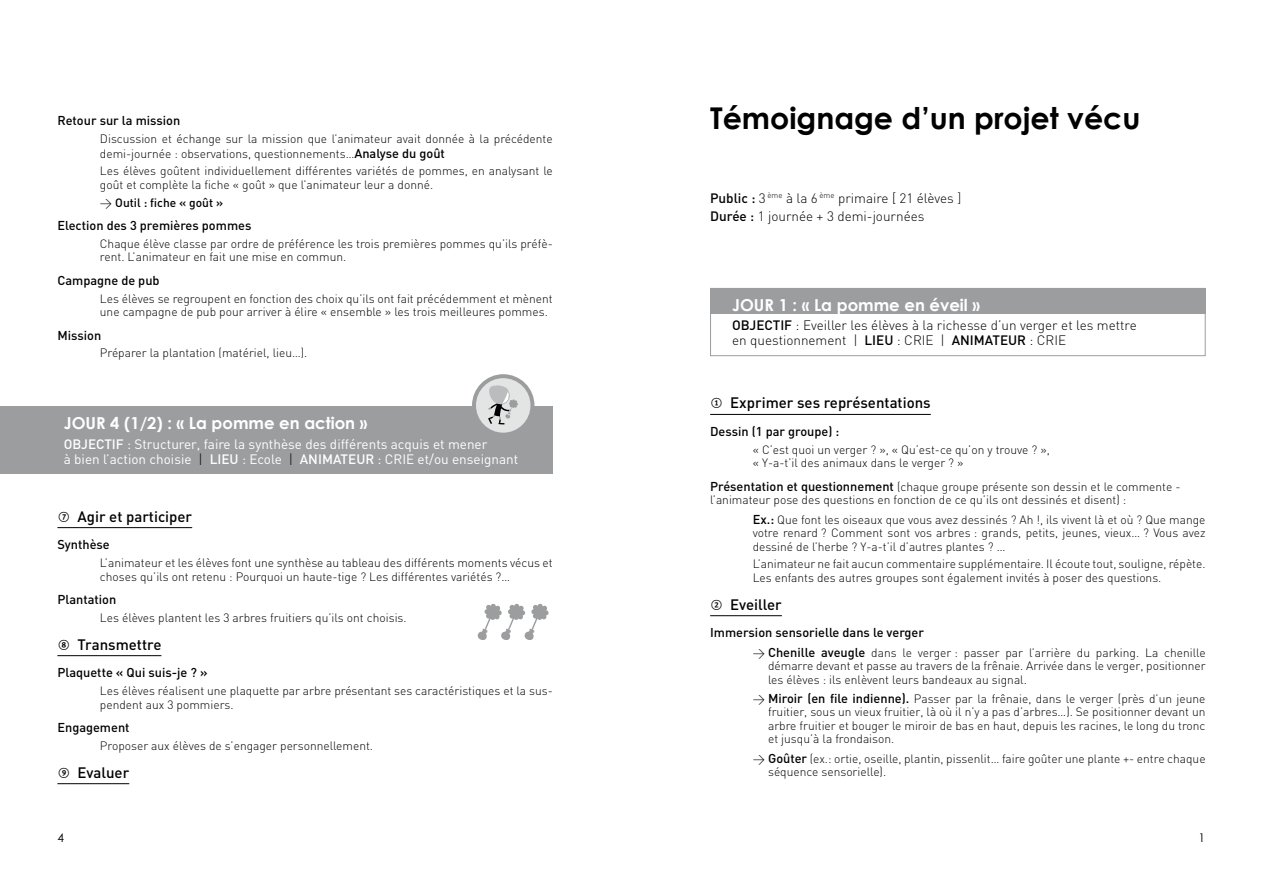
<style>
.page{position:relative;width:1263px;height:893px;background:#fff}
.page>*{position:absolute;margin:0;border:0;box-sizing:border-box;transform-origin:0 0}
.t1{font:700 30px "Century Gothic";color:#000}
.t2{font:700 16.5px "Century Gothic";color:#fff}
.t3{font:500 15px "DIN";color:#000}
.t4{font:300 13.5px/18px "DIN";color:#000}
.t5{font:13.5px/15px "DIN";color:#fff}
.t6{font:500 12.75px "DIN";color:#000}
.t7{font:300 12px/13.5px "DIN";color:#000}
.t8{font:500 12px "DIN";color:#000}
.t9{font:12px "Century Gothic";color:#000}
.s1{font-weight:500;font-size:12.75px}
.s2{font-weight:300}
.s3{font-weight:500}
.s4{font-weight:300;color:#000}
</style>
<div class="page">
<div style="left:710px;top:288px;width:495px;height:26px;background:#9c9d9f"></div>
<hr style="left:710px;top:414px;width:221px;height:1px;background:#000">
<hr style="left:710px;top:615px;width:72px;height:1px;background:#000">
<div style="left:710px;top:288px;width:495px;height:68px;border:1px solid #9c9d9f"></div>
<hr style="left:57px;top:527px;width:135px;height:1px;background:#000">
<hr style="left:57px;top:655px;width:104px;height:1px;background:#000">
<hr style="left:57px;top:783px;width:72px;height:1px;background:#000">
<div style="left:0;top:407px;width:553px;height:67px;background:#9c9d9f"></div>
<svg style="left:477px;top:603px;width:72px;height:37px"></svg>
<div style="left:472px;top:374px;width:62px;height:63px;background:#9c9d9f;border-radius:50%"></div>
<div style="left:476px;top:378px;width:54px;height:55px;background:#e3e4e4;border-radius:50%"></div>
<svg style="left:488px;top:385px;width:30px;height:39px"></svg>
<p class="t6" style="left:57px;top:112px;width:124px">Retour sur la mission</p>
<p class="t7" style="left:100px;top:131px;width:454px;line-height:15px">Discussion et échange sur la mission que l’animateur avait donnée à la précédente demi-journée : observations, questionnements…<span class="s1">Analyse du goût</span></p>
<p class="t7" style="left:100px;top:164px;width:454px">Les élèves goûtent individuellement différentes variétés de pommes, en analysant le goût et complète la fiche « goût » que l’animateur leur a donné.</p>
<p class="t8" style="left:100px;top:195px;width:125px"><span class="s2">&gt;</span> Outil : fiche « goût »</p>
<p class="t6" style="left:57px;top:217px;width:196px">Election des 3 premières pommes</p>
<p class="t7" style="left:100px;top:237px;width:454px">Chaque élève classe par ordre de préférence les trois premières pommes qu’ils préfè&shy;rent. L’animateur en fait une mise en commun.</p>
<p class="t6" style="left:57px;top:272px;width:104px">Campagne de pub</p>
<p class="t7" style="left:100px;top:291px;width:454px">Les élèves se regroupent en fonction des choix qu’ils ont fait précédemment et mènent une campagne de pub pour arriver à élire « ensemble » les trois meilleures pommes.</p>
<p class="t6" style="left:57px;top:327px;width:45px">Mission</p>
<p class="t7" style="left:100px;top:346px;width:209px">Préparer la plantation (matériel, lieu…).</p>
<h2 class="t2" style="left:64px;top:413px;width:305px">JOUR 4 (1/2) : « La pomme en action »</h2>
<p class="t5" style="left:64px;top:436px;width:456px"><span class="s3">OBJECTIF</span> : Structurer, faire la synthèse des différents acquis et mener<br>à bien l’action choisie <span class="s4">|</span> <span class="s3">LIEU</span> : Ecole <span class="s4">|</span> <span class="s3">ANIMATEUR</span> : CRIE et/ou enseignant</p>
<p class="t3" style="left:78px;top:507px;width:116px">Agir et participer</p>
<p class="t6" style="left:57px;top:537px;width:54px">Synthèse</p>
<p class="t7" style="left:100px;top:556px;width:454px">L’animateur et les élèves font une synthèse au tableau des différents moments vécus et choses qu’ils ont retenu : Pourquoi un haute-tige ? Les différentes variétés ?…</p>
<p class="t6" style="left:57px;top:591px;width:60px">Plantation</p>
<p class="t7" style="left:100px;top:611px;width:308px">Les élèves plantent les 3 arbres fruitiers qu’ils ont choisis.</p>
<p class="t3" style="left:78px;top:635px;width:85px">Transmettre</p>
<p class="t6" style="left:57px;top:665px;width:152px">Plaquette « Qui suis-je ? »</p>
<p class="t7" style="left:100px;top:684px;width:454px">Les élèves réalisent une plaquette par arbre présentant ses caractéristiques et la sus&shy;pendent aux 3 pommiers.</p>
<p class="t6" style="left:57px;top:719px;width:74px">Engagement</p>
<p class="t7" style="left:100px;top:739px;width:275px">Proposer aux élèves de s’engager personnellement.</p>
<p class="t3" style="left:78px;top:763px;width:53px">Evaluer</p>
<h1 class="t1" style="left:710px;top:100px;width:432px">Témoignage d’un projet vécu</h1>
<p class="t4" style="left:710px;top:189px;width:253px"><span class="s3">Public :</span> 3 <sup>ème</sup> à la 6 <sup>ème</sup> primaire [ 21 élèves ]<br><span class="s3">Durée :</span> 1 journée + 3 demi-journées</p>
<h2 class="t2" style="left:732px;top:295px;width:249px">JOUR 1 : « La pomme en éveil »</h2>
<p class="t4" style="left:732px;top:318px;width:406px;line-height:15px"><span class="s3">OBJECTIF</span> : Eveiller les élèves à la richesse d’un verger et les mettre en questionnement | <span class="s3">LIEU</span> : CRIE | <span class="s3">ANIMATEUR</span> : CRIE</p>
<p class="t3" style="left:730px;top:393px;width:202px">Exprimer ses représentations</p>
<p class="t6" style="left:710px;top:423px;width:131px">Dessin (1 par groupe) :</p>
<p class="t7" style="left:753px;top:443px;width:299px">« C’est quoi un verger ? », « Qu’est-ce qu’on y trouve ? », « Y-a-t’il des animaux dans le verger ? »</p>
<p class="t7" style="left:710px;top:480px;width:472px"><span class="s1">Présentation et questionnement</span> (chaque groupe présente son dessin et le commente - l’animateur pose des questions en fonction de ce qu’ils ont dessinés et disent) :</p>
<p class="t7" style="left:753px;top:512px;width:454px;text-align:justify"><span class="s1">Ex.:</span> Que font les oiseaux que vous avez dessinés ? Ah !, ils vivent là et où ? Que mange votre renard ? Comment sont vos arbres : grands, petits, jeunes, vieux… ? Vous avez dessiné de l’herbe ? Y-a-t’il d’autres plantes ? …</p>
<p class="t7" style="left:753px;top:557px;width:454px">L’animateur ne fait aucun commentaire supplémentaire. Il écoute tout, souligne, répète.<br>Les enfants des autres groupes sont également invités à poser des questions.</p>
<p class="t3" style="left:730px;top:595px;width:53px">Eveiller</p>
<p class="t6" style="left:710px;top:625px;width:215px">Immersion sensorielle dans le verger</p>
<p class="t7" style="left:768px;top:645px;width:439px;text-align:justify;text-indent:-15px">&gt; <span class="s1">Chenille aveugle</span> dans le verger : passer par l’arrière du parking. La chenille démarre devant et passe au travers de la frênaie. Arrivée dans le verger, positionner les élèves : ils enlèvent leurs bandeaux au signal.</p>
<p class="t7" style="left:768px;top:692px;width:439px;text-align:justify;text-indent:-15px">&gt; <span class="s1">Miroir (en file indienne).</span> Passer par la frênaie, dans le verger (près d’un jeune fruitier, sous un vieux fruitier, là où il n’y a pas d’arbres…). Se positionner devant un arbre fruitier et bouger le miroir de bas en haut, depuis les racines, le long du tronc et jusqu’à la frondaison.</p>
<p class="t7" style="left:768px;top:751px;width:439px;text-indent:-15px">&gt; <span class="s1">Goûter</span> (ex.: ortie, oseille, plantin, pissenlit… faire goûter une plante +- entre chaque séquence sensorielle).</p>
<p class="t9" style="left:57px;top:831px;width:8px">4</p>
<p class="t9" style="left:1198px;top:831px;width:8px">1</p>
</div>
